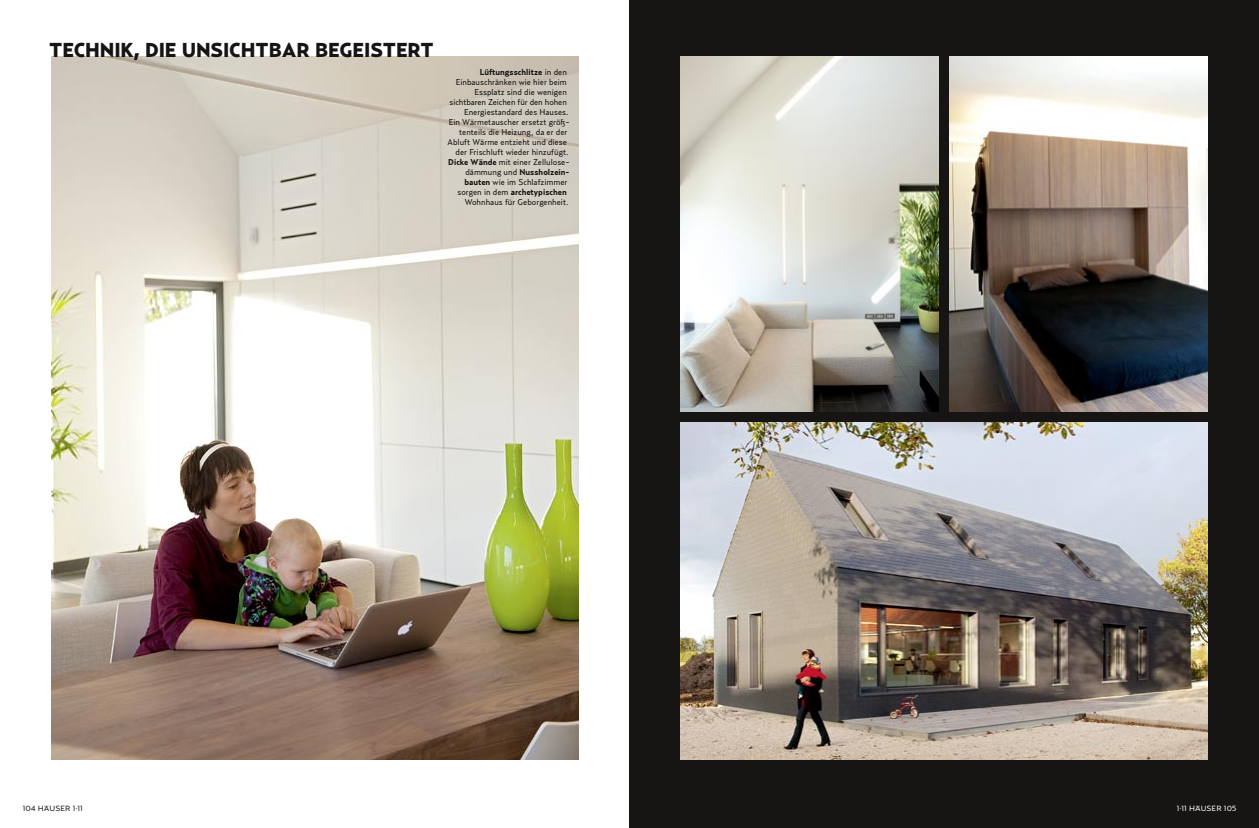
<style>
.page{position:relative;width:1259px;height:828px;background:#fff}
.page>*{position:absolute;margin:0;border:0;box-sizing:border-box;transform-origin:0 0}
.LT{font:900 20px "Relay";letter-spacing:-.01em;color:#171514}
.Bu-Normal{font:8.5px "Relay";color:#171514}
.Bu-Normal-2{font:700 8.5px "Relay";color:#171514}
.t1{font:7.5px "Relay Wide";color:#171514}
.t2{font:7.5px "Relay Wide";color:#fff}
.s1{font-weight:400}
.s2{font-weight:700}
</style>
<div class="page">
<div style="left:629px;top:0;width:630px;height:828px;background:#171514"></div>
<img style="left:680px;top:422px;width:528px;height:338px">
<img style="left:950px;top:57px;width:258px;height:354px">
<img style="left:680px;top:57px;width:258px;height:354px">
<img style="left:51px;top:57px;width:527px;height:703px">
<p class="LT" style="left:50px;top:38px;width:385px">TECHNIK, DIE UNSICHTBAR BEGEISTERT</p>
<p class="Bu-Normal-2" style="left:480px;top:67px;width:89px">Lüftungsschlitze <span class="s1">in den</span></p>
<p class="Bu-Normal" style="left:456px;top:77px;width:113px">Einbauschränken wie hier beim</p>
<p class="Bu-Normal" style="left:474px;top:87px;width:94px">Essplatz sind die wenigen</p>
<p class="Bu-Normal" style="left:449px;top:97px;width:119px">sichtbaren Zeichen für den hohen</p>
<p class="Bu-Normal" style="left:464px;top:107px;width:106px">Energiestandard des Hauses.</p>
<p class="Bu-Normal" style="left:449px;top:117px;width:122px">Ein Wärmetauscher ersetzt größ-</p>
<p class="Bu-Normal" style="left:459px;top:127px;width:110px">tenteils die Heizung, da er der</p>
<p class="Bu-Normal" style="left:447px;top:137px;width:121px">Abluft Wärme entzieht und diese</p>
<p class="Bu-Normal" style="left:455px;top:147px;width:114px">der Frischluft wieder hinzufügt.</p>
<p class="Bu-Normal" style="left:448px;top:157px;width:123px"><span class="s2">Dicke Wände</span> mit einer Zellulose-</p>
<p class="Bu-Normal-2" style="left:465px;top:167px;width:106px"><span class="s1">dämmung und</span> Nussholzein-</p>
<p class="Bu-Normal" style="left:464px;top:177px;width:105px"><span class="s2">bauten</span> wie im Schlafzimmer</p>
<p class="Bu-Normal-2" style="left:457px;top:187px;width:111px"><span class="s1">sorgen in dem</span> archetypischen</p>
<p class="Bu-Normal" style="left:465px;top:197px;width:105px">Wohnhaus für Geborgenheit.</p>
<p class="t1" style="left:23px;top:804px;width:62px">104 HÄUSER 1·11</p>
<p class="t2" style="left:1176px;top:804px;width:61px">1·11 HÄUSER 105</p>
</div>
